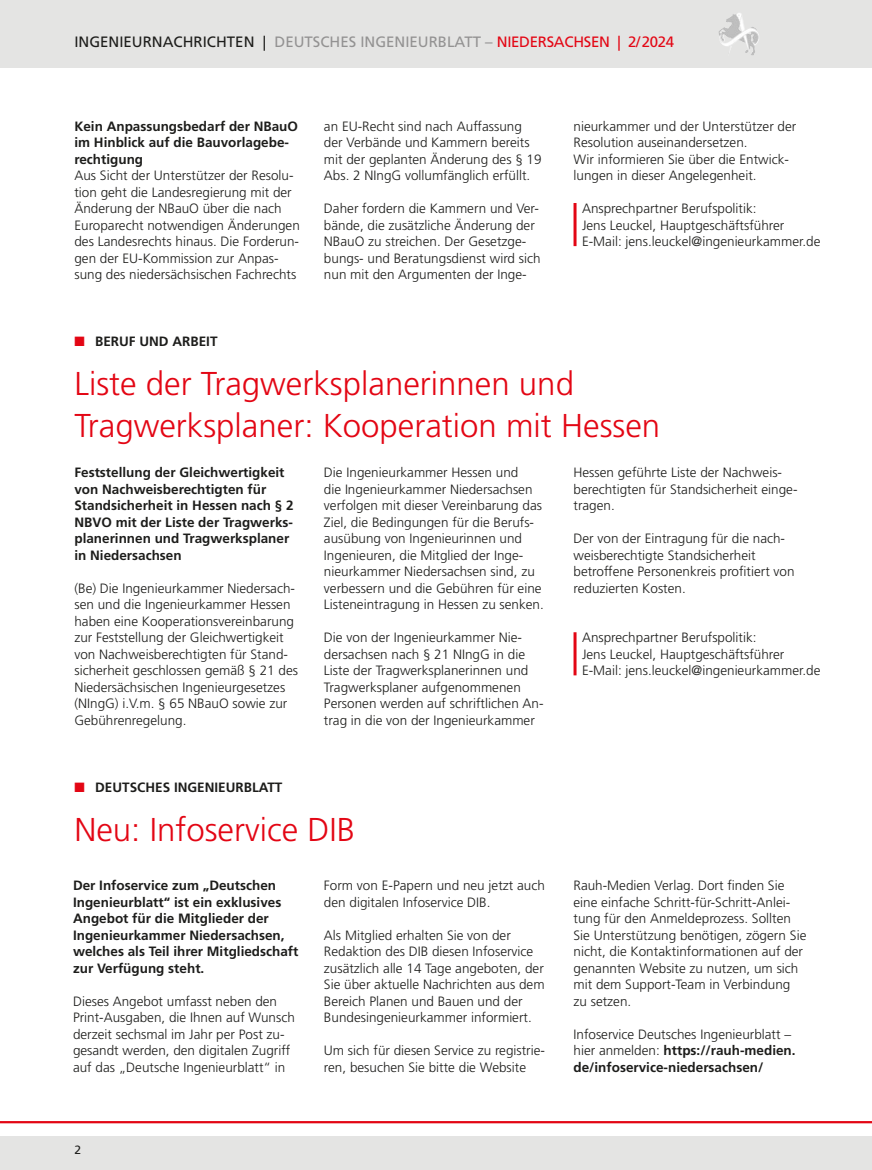
<style>
.page{position:relative;width:872px;height:1170px;background:#fff}
.page>*{position:absolute;margin:0;border:0;box-sizing:border-box;transform-origin:0 0}
.Headline{font:300 33px/42px "Frutiger LT Std";color:#e30614}
.t1{font:15px "Frutiger LT Std";color:#939292}
.Fließtext_Abstand{font:300 13.5px/16.5px "Frutiger LT Std";color:#1d1d1b}
.Fließtext{font:300 13.5px/16.5px "Frutiger LT Std";color:#1d1d1b}
.Fließtext_Abstand-2{font:700 13.5px/16.5px "Frutiger LT Std";color:#1d1d1b}
.Fließtext_Bold_Schwarz{font:700 13.5px/16.5px "Frutiger LT Std";color:#1d1d1b}
.Fließtext_mit_roter_Linie{font:300 13.5px "Frutiger LT Std";color:#1d1d1b}
.t2{font:12px "Frutiger LT Std";color:#1d1d1b}
.s1{color:#1d1d1b}
.s2{color:#e30614}
.s3{font-weight:300}
</style>
<div class="page">
<div style="left:0;top:0;width:872px;height:68px;background:#e4e4e3"></div>
<div style="left:0;top:1135px;width:872px;height:34px;background:#e4e4e3"></div>
<svg style="left:726px;top:13px;width:13px;height:9px"></svg>
<hr style="left:0;top:1120px;width:872px;height:3px;background:#e30614">
<hr style="left:573px;top:632px;width:3px;height:43px;background:#e30614">
<hr style="left:573px;top:203px;width:3px;height:43px;background:#e30614">
<p class="t1" style="left:74px;top:33px;width:601px"><span class="s1">INGENIEURNACHRICHTEN |</span> DEUTSCHES INGENIEURBLATT – <span class="s2">NIEDERSACHSEN | 2/2024</span></p>
<p class="Fließtext_Bold_Schwarz" style="left:74px;top:118px;width:225px">Kein Anpassungsbedarf der NBauO im Hinblick auf die Bauvorlagebe&shy;rechtigung</p>
<p class="Fließtext" style="left:74px;top:167px;width:227px">Aus Sicht der Unterstützer der Resolu&shy;tion geht die Landesregierung mit der Änderung der NBauO über die nach Europarecht notwendigen Änderungen des Landesrechts hinaus. Die Forderun&shy;gen der EU-Kommission zur Anpas&shy;sung des niedersächsischen Fachrechts</p>
<p class="Fließtext" style="left:324px;top:118px;width:219px">an EU-Recht sind nach Auffassung der Verbände und Kammern bereits mit der geplanten Änderung des § 19<br>Abs. 2 NIngG vollumfänglich erfüllt.</p>
<p class="Fließtext" style="left:324px;top:200px;width:218px">Daher fordern die Kammern und Ver&shy;bände, die zusätzliche Änderung der NBauO zu streichen. Der Gesetzge&shy;bungs- und Beratungsdienst wird sich nun mit den Argumenten der Inge-</p>
<p class="Fließtext" style="left:573px;top:118px;width:224px">nieurkammer und der Unterstützer der<br>Resolution auseinandersetzen.</p>
<p class="Fließtext" style="left:573px;top:151px;width:217px">Wir informieren Sie über die Entwick&shy;lungen in dieser Angelegenheit.</p>
<p class="Fließtext_mit_roter_Linie" style="left:582px;top:201px;width:176px">Ansprechpartner Berufspolitik:</p>
<p class="Fließtext_mit_roter_Linie" style="left:582px;top:217px;width:204px">Jens Leuckel, Hauptgeschäftsführer</p>
<p class="Fließtext_mit_roter_Linie" style="left:582px;top:234px;width:240px">E-Mail: jens.leuckel@ingenieurkammer.de</p>
<p class="Fließtext_Abstand-2" style="left:74px;top:333px;width:145px"><span class="s2">■</span> BERUF UND ARBEIT</p>
<p class="Headline" style="left:74px;top:363px;width:587px">Liste der Tragwerksplanerinnen und<br>Tragwerksplaner: Kooperation mit Hessen</p>
<p class="Fließtext_Bold_Schwarz" style="left:74px;top:464px;width:221px">Feststellung der Gleichwertigkeit von Nachweisberechtigten für<br>Standsicherheit in Hessen nach § 2<br>NBVO mit der Liste der Tragwerks&shy;planerinnen und Tragwerksplaner in Niedersachsen</p>
<p class="Fließtext_Abstand" style="left:74px;top:580px;width:225px">(Be) Die Ingenieurkammer Niedersach&shy;sen und die Ingenieurkammer Hessen haben eine Kooperationsvereinbarung zur Feststellung der Gleichwertigkeit von Nachweisberechtigten für Stand&shy;sicherheit geschlossen gemäß § 21 des Niedersächsischen Ingenieurgesetzes (NIngG) i.V.m. § 65 NBauO sowie zur Gebührenregelung.</p>
<p class="Fließtext_Abstand" style="left:573px;top:464px;width:225px">Hessen geführte Liste der Nachweis&shy;berechtigten für Standsicherheit einge&shy;tragen.</p>
<p class="Fließtext_Abstand" style="left:573px;top:530px;width:223px">Der von der Eintragung für die nach&shy;weisberechtigte Standsicherheit betroffene Personenkreis profitiert von reduzierten Kosten.</p>
<p class="Fließtext_mit_roter_Linie" style="left:582px;top:630px;width:176px">Ansprechpartner Berufspolitik:</p>
<p class="Fließtext_mit_roter_Linie" style="left:582px;top:646px;width:204px">Jens Leuckel, Hauptgeschäftsführer</p>
<p class="Fließtext_mit_roter_Linie" style="left:582px;top:663px;width:240px">E-Mail: jens.leuckel@ingenieurkammer.de</p>
<p class="Fließtext_Abstand" style="left:324px;top:464px;width:221px">Die Ingenieurkammer Hessen und<br>die Ingenieurkammer Niedersachsen verfolgen mit dieser Vereinbarung das Ziel, die Bedingungen für die Berufs&shy;ausübung von Ingenieurinnen und Ingenieuren, die Mitglied der Inge&shy;nieurkammer Niedersachsen sind, zu verbessern und die Gebühren für eine Listeneintragung in Hessen zu senken.</p>
<p class="Fließtext_Abstand" style="left:324px;top:629px;width:221px">Die von der Ingenieurkammer Nie&shy;dersachsen nach § 21 NIngG in die Liste der Tragwerksplanerinnen und Tragwerksplaner aufgenommenen Personen werden auf schriftlichen An&shy;trag in die von der Ingenieurkammer</p>
<p class="Fließtext_Abstand-2" style="left:74px;top:778px;width:209px"><span class="s2">■</span> DEUTSCHES INGENIEURBLATT</p>
<p class="Headline" style="left:74px;top:808px;width:282px">Neu: Infoservice DIB</p>
<p class="Fließtext_Abstand-2" style="left:73px;top:877px;width:227px">Der Infoservice zum „Deutschen<br>Ingenieurblatt“ ist ein exklusives<br>Angebot für die Mitglieder der<br>Ingenieurkammer Niedersachsen, welches als Teil ihrer Mitgliedschaft zur Verfügung steht.</p>
<p class="Fließtext_Abstand" style="left:73px;top:992px;width:223px">Dieses Angebot umfasst neben den Print-Ausgaben, die Ihnen auf Wunsch derzeit sechsmal im Jahr per Post zu&shy;gesandt werden, den digitalen Zugriff auf das „Deutsche Ingenieurblatt“ in</p>
<p class="Fließtext_Abstand" style="left:324px;top:877px;width:222px">Form von E-Papern und neu jetzt auch den digitalen Infoservice DIB.</p>
<p class="Fließtext_Abstand" style="left:324px;top:926px;width:222px">Als Mitglied erhalten Sie von der Redaktion des DIB diesen Infoservice zusätzlich alle 14 Tage angeboten, der Sie über aktuelle Nachrichten aus dem Bereich Planen und Bauen und der Bundesingenieurkammer informiert.</p>
<p class="Fließtext_Abstand" style="left:324px;top:1042px;width:222px">Um sich für diesen Service zu registrie&shy;ren, besuchen Sie bitte die Website</p>
<p class="t2" style="left:74px;top:1142px;width:8px">2</p>
<p class="Fließtext_Abstand" style="left:573px;top:877px;width:234px">Rauh-Medien Verlag. Dort finden Sie eine einfache Schritt-für-Schritt-Anlei&shy;tung für den Anmeldeprozess. Sollten Sie Unterstützung benötigen, zögern Sie nicht, die Kontaktinformationen auf der genannten Website zu nutzen, um sich mit dem Support-Team in Verbindung zu setzen.</p>
<p class="Fließtext_Abstand-2" style="left:573px;top:1025px;width:224px"><span class="s3">Infoservice Deutsches Ingenieurblatt – hier anmelden:</span> https://rauh-medien. de/infoservice-niedersachsen/</p>
</div>
